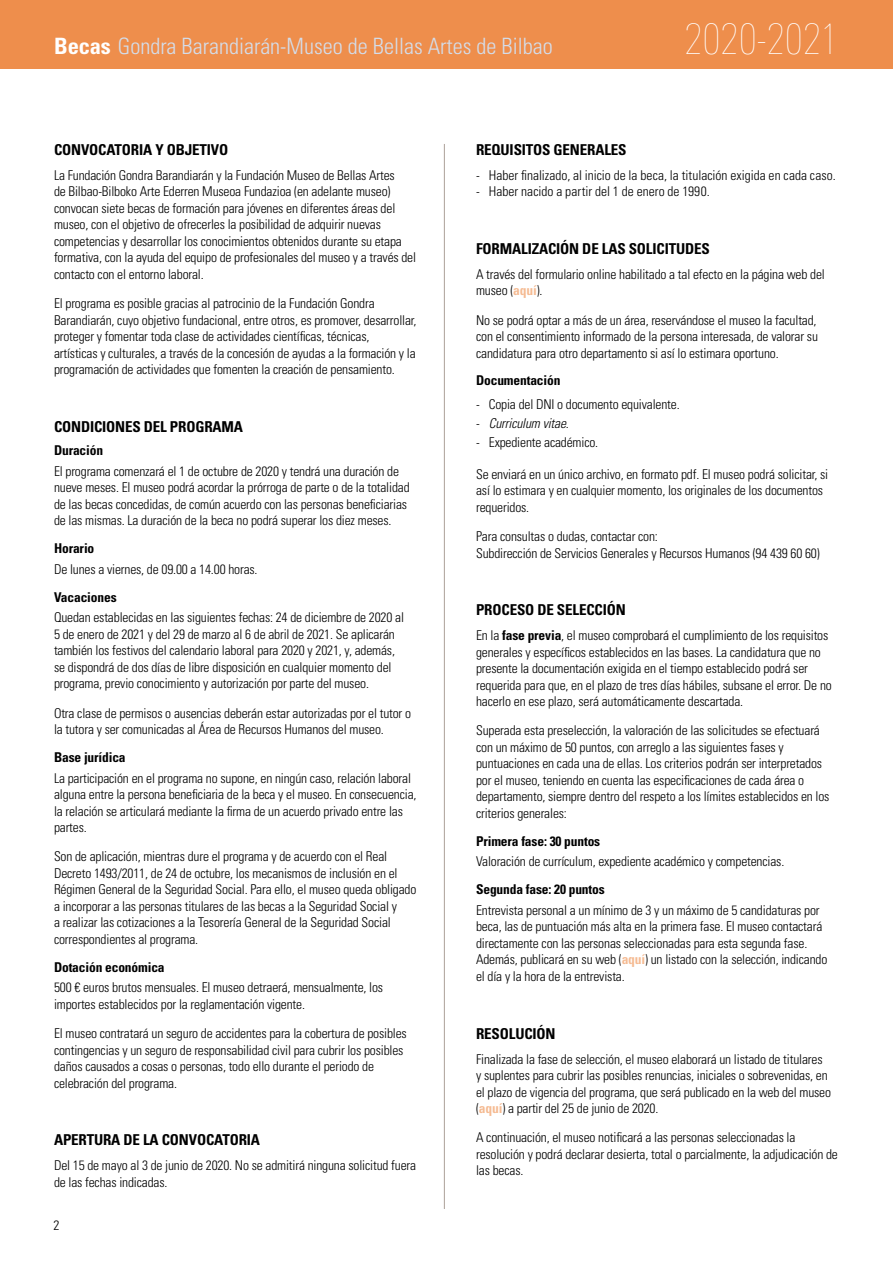
<style>
.page{position:relative;width:893px;height:1263px;background:#fff}
.page>*{position:absolute;margin:0;border:0;box-sizing:border-box;transform-origin:0 0}
.t1{font:200 condensed 42px "Univers Next Pro";color:#fff}
.t2{font:300 condensed 22.5px "Univers";color:#d4ddea}
.t3{font:700 condensed 15px "Univers";letter-spacing:-.01em;color:#000}
.t4{font:300 condensed 13.5px/16.5px "Univers";letter-spacing:-.01em;color:#000}
.t5{font:700 condensed 13.5px "Univers";letter-spacing:-.01em;color:#000}
.t6{font:italic 300 condensed 13.5px "Univers";letter-spacing:-.01em;color:#000}
.s1{font-weight:700;color:#fff}
.s2{font-weight:700}
.s3{font-family:"Univers LT Std"}
.s4{font-weight:700;color:#f5bb93}
.s5{font-style:normal}
</style>
<div class="page">
<div style="left:0;top:0;width:893px;height:69px;background:#ee8e4c"></div>
<hr style="left:444px;top:144px;width:1px;height:1065px;background:#aca199">
<h2 class="t2" style="left:54px;top:33px;width:500px"><span class="s1">Becas</span> Gondra Barandiarán-Museo de Bellas Artes de Bilbao</h2>
<h1 class="t1" style="left:684px;top:16px;width:156px">2020-2021</h1>
<p class="t3" style="left:54px;top:140px;width:176px">CONVOCATORIA Y OBJETIVO</p>
<p class="t4" style="left:54px;top:167px;width:364px">La Fundación Gondra Barandiarán y la Fundación Museo de Bellas Artes<br>de Bilbao-Bilboko Arte Ederren Museoa Fundazioa (en adelante museo) convocan siete becas de formación para jóvenes en diferentes áreas del museo, con el objetivo de ofrecerles la posibilidad de adquirir nuevas competencias y desarrollar los conocimientos obtenidos durante su etapa formativa, con la ayuda del equipo de profesionales del museo y a través del contacto con el entorno laboral.</p>
<p class="t4" style="left:54px;top:295px;width:364px">El programa es posible gracias al patrocinio de la Fundación Gondra Barandiarán, cuyo objetivo fundacional, entre otros, es promover, desarrollar, proteger y fomentar toda clase de actividades científicas, técnicas, artísticas y culturales, a través de la concesión de ayudas a la formación y la programación de actividades que fomenten la creación de pensamiento.</p>
<p class="t3" style="left:54px;top:417px;width:191px">CONDICIONES DEL PROGRAMA</p>
<p class="t5" style="left:54px;top:442px;width:51px">Duración</p>
<p class="t4" style="left:54px;top:463px;width:357px">El programa comenzará el 1 de octubre de 2020 y tendrá una duración de nueve meses. El museo podrá acordar la prórroga de parte o de la totalidad de las becas concedidas, de común acuerdo con las personas beneficiarias de las mismas. La duración de la beca no podrá superar los diez meses.</p>
<p class="t5" style="left:54px;top:540px;width:42px">Horario</p>
<p class="t4" style="left:54px;top:561px;width:205px">De lunes a viernes, de 09.00 a 14.00 horas.</p>
<p class="t5" style="left:54px;top:589px;width:64px">Vacaciones</p>
<p class="t4" style="left:54px;top:609px;width:351px">Quedan establecidas en las siguientes fechas: 24 de diciembre de 2020 al 5 de enero de 2021 y del 29 de marzo al 6 de abril de 2021. Se aplicarán también los festivos del calendario laboral para 2020 y 2021, y, además, se dispondrá de dos días de libre disposición en cualquier momento del programa, previo conocimiento y autorización por parte del museo.</p>
<p class="t4" style="left:54px;top:704px;width:359px">Otra clase de permisos o ausencias deberán estar autorizadas por el tutor o la tutora y ser comunicadas al Área de Recursos Humanos del museo.</p>
<p class="t5" style="left:54px;top:749px;width:73px">Base jurídica</p>
<p class="t4" style="left:54px;top:769px;width:364px">La participación en el programa no supone, en ningún caso, relación laboral alguna entre la persona beneficiaria de la beca y el museo. En consecuencia, la relación se articulará mediante la firma de un acuerdo privado entre las partes.</p>
<p class="t4" style="left:54px;top:848px;width:364px">Son de aplicación, mientras dure el programa y de acuerdo con el Real Decreto 1493/2011, de 24 de octubre, los mecanismos de inclusión en el Régimen General de la Seguridad Social. Para ello, el museo queda obligado a incorporar a las personas titulares de las becas a la Seguridad Social y<br>a realizar las cotizaciones a la Tesorería General de la Seguridad Social correspondientes al programa.</p>
<p class="t4" style="left:54px;top:956px;width:331px;line-height:20.7px"><span class="s2">Dotación económica<br></span>500 <span class="s3">€</span> euros brutos mensuales. El museo detraerá, mensualmente, los</p>
<p class="t4" style="left:54px;top:989px;width:354px;line-height:29.2px">importes establecidos por la reglamentación vigente.<br>El museo contratará un seguro de accidentes para la cobertura de posibles</p>
<p class="t4" style="left:54px;top:1041px;width:351px">contingencias y un seguro de responsabilidad civil para cubrir los posibles daños causados a cosas o personas, todo ello durante el periodo de celebración del programa.</p>
<p class="t3" style="left:54px;top:1131px;width:208px">APERTURA DE LA CONVOCATORIA</p>
<p class="t4" style="left:54px;top:1157px;width:364px">Del 15 de mayo al 3 de junio de 2020. No se admitirá ninguna solicitud fuera de las fechas indicadas.</p>
<p class="t4" style="left:54px;top:1217px;width:7px">2</p>
<p class="t3" style="left:476px;top:140px;width:152px">REQUISITOS GENERALES</p>
<p class="t4" style="left:476px;top:167px;width:361px">- Haber finalizado, al inicio de la beca, la titulación exigida en cada caso.</p>
<p class="t4" style="left:476px;top:183px;width:235px">- Haber nacido a partir del 1 de enero de 1990.</p>
<p class="t3" style="left:476px;top:239px;width:235px">FORMALIZACIÓN DE LAS SOLICITUDES</p>
<p class="t4" style="left:476px;top:266px;width:350px">A través del formulario online habilitado a tal efecto en la página web del museo (<span class="s4">aquí</span>).</p>
<p class="t4" style="left:476px;top:311px;width:343px;text-align:justify">No se podrá optar a más de un área, reservándose el museo la facultad, con el consentimiento informado de la persona interesada, de valorar su candidatura para otro departamento si así lo estimara oportuno.</p>
<p class="t5" style="left:476px;top:372px;width:86px">Documentación</p>
<p class="t4" style="left:476px;top:396px;width:205px">- Copia del DNI o documento equivalente.</p>
<p class="t6" style="left:476px;top:415px;width:94px"><span class="s5">-</span> Curriculum vitae<span class="s5">.</span></p>
<p class="t4" style="left:476px;top:434px;width:124px">- Expediente académico.</p>
<p class="t4" style="left:476px;top:466px;width:354px">Se enviará en un único archivo, en formato pdf. El museo podrá solicitar, si así lo estimara y en cualquier momento, los originales de los documentos requeridos.</p>
<p class="t4" style="left:476px;top:528px;width:345px">Para consultas o dudas, contactar con:<br>Subdirección de Servicios Generales y Recursos Humanos (94 439 60 60)</p>
<p class="t3" style="left:476px;top:601px;width:151px">PROCESO DE SELECCIÓN</p>
<p class="t4" style="left:476px;top:627px;width:357px">En la <span class="s2">fase previa</span>, el museo comprobará el cumplimiento de los requisitos generales y específicos establecidos en las bases. La candidatura que no presente la documentación exigida en el tiempo establecido podrá ser requerida para que, en el plazo de tres días hábiles, subsane el error. De no hacerlo en ese plazo, será automáticamente descartada.</p>
<p class="t4" style="left:476px;top:722px;width:355px">Superada esta preselección, la valoración de las solicitudes se efectuará con un máximo de 50 puntos, con arreglo a las siguientes fases y puntuaciones en cada una de ellas. Los criterios podrán ser interpretados por el museo, teniendo en cuenta las especificaciones de cada área o departamento, siempre dentro del respeto a los límites establecidos en los criterios generales:</p>
<p class="t5" style="left:476px;top:833px;width:126px">Primera fase: 30 puntos</p>
<p class="t4" style="left:476px;top:853px;width:310px">Valoración de currículum, expediente académico y competencias.</p>
<p class="t5" style="left:476px;top:881px;width:130px">Segunda fase: 20 puntos</p>
<p class="t4" style="left:476px;top:902px;width:353px">Entrevista personal a un mínimo de 3 y un máximo de 5 candidaturas por beca, las de puntuación más alta en la primera fase. El museo contactará directamente con las personas seleccionadas para esta segunda fase.<br>Además, publicará en su web (<span class="s4">aquí</span>) un listado con la selección, indicando el día y la hora de la entrevista.</p>
<p class="t3" style="left:476px;top:1024px;width:81px">RESOLUCIÓN</p>
<p class="t4" style="left:476px;top:1050px;width:357px">Finalizada la fase de selección, el museo elaborará un listado de titulares y suplentes para cubrir las posibles renuncias, iniciales o sobrevenidas, en el plazo de vigencia del programa, que será publicado en la web del museo (<span class="s4">aquí</span>) a partir del 25 de junio de 2020.</p>
<p class="t4" style="left:476px;top:1129px;width:363px">A continuación, el museo notificará a las personas seleccionadas la resolución y podrá declarar desierta, total o parcialmente, la adjudicación de las becas.</p>
</div>
